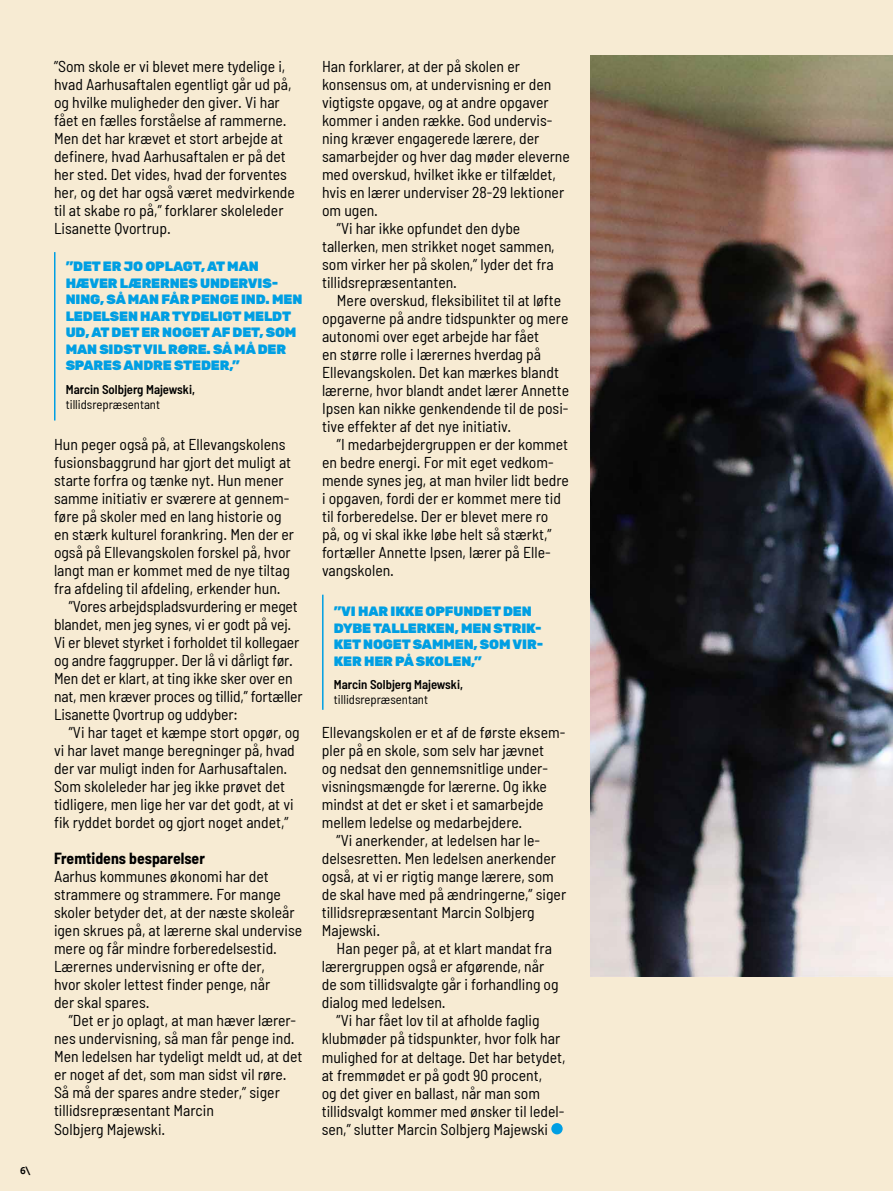
<style>
.page{position:relative;width:893px;height:1191px;background:#f7ebd3}
.page>*{position:absolute;margin:0;border:0;box-sizing:border-box;transform-origin:0 0}
.t1{font:semi-condensed 15.75px/18px "Barlow";color:#000}
.t2{font:700 semi-condensed 15.75px "Barlow";color:#000}
.t3{font:900 13.5px/16.5px "Rubik";letter-spacing:-.01em;color:#009fe3}
.t4{font:600 semi-condensed 12.75px "Barlow";color:#000}
.t5{font:semi-condensed 12.75px "Barlow";color:#000}
.t6{font:600 10.5px "Hind Vadodara";color:#000}
</style>
<div class="page">
<hr style="left:322px;top:594px;width:2px;height:116px;background:#009fe3">
<hr style="left:54px;top:252px;width:2px;height:168px;background:#009fe3">
<div style="left:551px;top:1123px;width:12px;height:11px;background:#009fe3;border-radius:50%"></div>
<img style="left:590px;top:55px;width:303px;height:921px">
<p class="t6" style="left:20px;top:1162px;width:12px">6\</p>
<p class="t1" style="left:54px;top:57px;width:242px">”Som skole er vi blevet mere tydelige i, hvad Aarhusaftalen egentligt går ud på, og hvilke muligheder den giver. Vi har fået en fælles forståelse af rammerne.<br>Men det har krævet et stort arbejde at definere, hvad Aarhusaftalen er på det her sted. Det vides, hvad der forventes her, og det har også været medvirkende til at skabe ro på,” forklarer skoleleder Lisanette Qvortrup.</p>
<p class="t3" style="left:66px;top:258px;width:238px">”DET ER JO OPLAGT, AT MAN<br>HÆVER LÆRERNES UNDERVIS-<br>NING, SÅ MAN FÅR PENGE IND. MEN<br>LEDELSEN HAR TYDELIGT MELDT<br>UD, AT DET ER NOGET AF DET, SOM<br>MAN SIDST VIL RØRE. SÅ MÅ DER<br>SPARES ANDRE STEDER,”</p>
<p class="t4" style="left:66px;top:381px;width:131px">Marcin Solbjerg Majewski,</p>
<p class="t5" style="left:66px;top:396px;width:96px">tillidsrepræsentant</p>
<p class="t1" style="left:54px;top:435px;width:233px">Hun peger også på, at Ellevangskolens</p>
<p class="t1" style="left:54px;top:453px;width:239px">fusionsbaggrund har gjort det muligt at</p>
<p class="t1" style="left:54px;top:471px;width:231px">starte forfra og tænke nyt. Hun mener</p>
<p class="t1" style="left:54px;top:489px;width:237px">samme initiativ er sværere at gennem-</p>
<p class="t1" style="left:54px;top:507px;width:229px">føre på skoler med en lang historie og</p>
<p class="t1" style="left:54px;top:525px;width:242px">en stærk kulturel forankring. Men der er</p>
<p class="t1" style="left:54px;top:543px;width:238px">også på Ellevangskolen forskel på, hvor</p>
<p class="t1" style="left:54px;top:561px;width:237px">langt man er kommet med de nye tiltag</p>
<p class="t1" style="left:54px;top:579px;width:228px">fra afdeling til afdeling, erkender hun.</p>
<p class="t1" style="left:69px;top:597px;width:230px">”Vores arbejdspladsvurdering er meget</p>
<p class="t1" style="left:54px;top:615px;width:239px">blandet, men jeg synes, vi er godt på vej.</p>
<p class="t1" style="left:54px;top:633px;width:247px">Vi er blevet styrket i forholdet til kollegaer</p>
<p class="t1" style="left:54px;top:651px;width:240px">og andre faggrupper. Der lå vi dårligt før.</p>
<p class="t1" style="left:54px;top:669px;width:240px">Men det er klart, at ting ikke sker over en</p>
<p class="t1" style="left:54px;top:687px;width:250px">nat, men kræver proces og tillid,” fortæller</p>
<p class="t1" style="left:54px;top:705px;width:185px">Lisanette Qvortrup og uddyber:</p>
<p class="t1" style="left:69px;top:723px;width:232px">”Vi har taget et kæmpe stort opgør, og</p>
<p class="t1" style="left:54px;top:741px;width:242px">vi har lavet mange beregninger på, hvad</p>
<p class="t1" style="left:54px;top:759px;width:235px">der var muligt inden for Aarhusaftalen.</p>
<p class="t1" style="left:54px;top:777px;width:232px">Som skoleleder har jeg ikke prøvet det</p>
<p class="t1" style="left:54px;top:795px;width:241px">tidligere, men lige her var det godt, at vi</p>
<p class="t1" style="left:54px;top:813px;width:236px">fik ryddet bordet og gjort noget andet,”</p>
<p class="t2" style="left:54px;top:849px;width:152px">Fremtidens besparelser</p>
<p class="t1" style="left:54px;top:867px;width:250px">Aarhus kommunes økonomi har det strammere og strammere. For mange skoler betyder det, at der næste skoleår igen skrues på, at lærerne skal undervise mere og får mindre forberedelsestid.<br>Lærernes undervisning er ofte der,<br>hvor skoler lettest finder penge, når<br>der skal spares.</p>
<p class="t1" style="left:54px;top:1011px;width:250px;text-indent:15px">”Det er jo oplagt, at man hæver lærer&shy;nes undervisning, så man får penge ind.<br>Men ledelsen har tydeligt meldt ud, at det er noget af det, som man sidst vil røre.<br>Så må der spares andre steder,” siger tillidsrepræsentant Marcin<br>Solbjerg Majewski.</p>
<p class="t1" style="left:322px;top:57px;width:199px">Han forklarer, at der på skolen er</p>
<p class="t1" style="left:322px;top:75px;width:231px">konsensus om, at undervisning er den</p>
<p class="t1" style="left:322px;top:93px;width:228px">vigtigste opgave, og at andre opgaver</p>
<p class="t1" style="left:322px;top:111px;width:232px">kommer i anden række. God undervis-</p>
<p class="t1" style="left:322px;top:129px;width:219px">ning kræver engagerede lærere, der</p>
<p class="t1" style="left:322px;top:147px;width:249px">samarbejder og hver dag møder eleverne</p>
<p class="t1" style="left:322px;top:165px;width:235px">med overskud, hvilket ikke er tilfældet,</p>
<p class="t1" style="left:322px;top:183px;width:244px">hvis en lærer underviser 28-29 lektioner</p>
<p class="t1" style="left:322px;top:201px;width:57px">om ugen.</p>
<p class="t1" style="left:337px;top:219px;width:185px">”Vi har ikke opfundet den dybe</p>
<p class="t1" style="left:322px;top:237px;width:234px">tallerken, men strikket noget sammen,</p>
<p class="t1" style="left:322px;top:255px;width:233px">som virker her på skolen,” lyder det fra</p>
<p class="t1" style="left:322px;top:273px;width:136px">tillidsrepræsentanten.</p>
<p class="t1" style="left:337px;top:291px;width:226px">Mere overskud, fleksibilitet til at løfte</p>
<p class="t1" style="left:322px;top:309px;width:248px">opgaverne på andre tidspunkter og mere</p>
<p class="t1" style="left:322px;top:327px;width:219px">autonomi over eget arbejde har fået</p>
<p class="t1" style="left:322px;top:345px;width:221px">en større rolle i lærernes hverdag på</p>
<p class="t1" style="left:322px;top:363px;width:238px">Ellevangskolen. Det kan mærkes blandt</p>
<p class="t1" style="left:322px;top:381px;width:249px">lærerne, hvor blandt andet lærer Annette</p>
<p class="t1" style="left:322px;top:399px;width:248px">Ipsen kan nikke genkendende til de posi-</p>
<p class="t1" style="left:322px;top:417px;width:191px">tive effekter af det nye initiativ.</p>
<p class="t1" style="left:337px;top:435px;width:233px">”I medarbejdergruppen er der kommet</p>
<p class="t1" style="left:322px;top:453px;width:233px">en bedre energi. For mit eget vedkom-</p>
<p class="t1" style="left:322px;top:471px;width:248px">mende synes jeg, at man hviler lidt bedre</p>
<p class="t1" style="left:322px;top:489px;width:240px">i opgaven, fordi der er kommet mere tid</p>
<p class="t1" style="left:322px;top:507px;width:228px">til forberedelse. Der er blevet mere ro</p>
<p class="t1" style="left:322px;top:525px;width:231px">på, og vi skal ikke løbe helt så stærkt,”</p>
<p class="t1" style="left:322px;top:543px;width:230px">fortæller Annette Ipsen, lærer på Elle-</p>
<p class="t1" style="left:322px;top:561px;width:73px">vangskolen.</p>
<p class="t3" style="left:334px;top:604px;width:211px">”VI HAR IKKE OPFUNDET DEN<br>DYBE TALLERKEN, MEN STRIK-<br>KET NOGET SAMMEN, SOM VIR-<br>KER HER PÅ SKOLEN,”</p>
<p class="t4" style="left:334px;top:676px;width:131px">Marcin Solbjerg Majewski,</p>
<p class="t5" style="left:334px;top:691px;width:96px">tillidsrepræsentant</p>
<p class="t1" style="left:322px;top:723px;width:245px">Ellevangskolen er et af de første eksem-</p>
<p class="t1" style="left:322px;top:741px;width:224px">pler på en skole, som selv har jævnet</p>
<p class="t1" style="left:322px;top:759px;width:228px">og nedsat den gennemsnitlige under-</p>
<p class="t1" style="left:322px;top:777px;width:227px">visningsmængde for lærerne. Og ikke</p>
<p class="t1" style="left:322px;top:795px;width:223px">mindst at det er sket i et samarbejde</p>
<p class="t1" style="left:322px;top:813px;width:202px">mellem ledelse og medarbejdere.</p>
<p class="t1" style="left:337px;top:831px;width:205px">”Vi anerkender, at ledelsen har le-</p>
<p class="t1" style="left:322px;top:849px;width:236px">delsesretten. Men ledelsen anerkender</p>
<p class="t1" style="left:322px;top:867px;width:234px">også, at vi er rigtig mange lærere, som</p>
<p class="t1" style="left:322px;top:885px;width:246px">de skal have med på ændringerne,” siger</p>
<p class="t1" style="left:322px;top:903px;width:214px">tillidsrepræsentant Marcin Solbjerg</p>
<p class="t1" style="left:322px;top:921px;width:60px">Majewski.</p>
<p class="t1" style="left:337px;top:939px;width:217px">Han peger på, at et klart mandat fra</p>
<p class="t1" style="left:322px;top:957px;width:224px">lærergruppen også er afgørende, når</p>
<p class="t1" style="left:322px;top:975px;width:238px">de som tillidsvalgte går i forhandling og</p>
<p class="t1" style="left:322px;top:993px;width:125px">dialog med ledelsen.</p>
<p class="t1" style="left:337px;top:1011px;width:204px">”Vi har fået lov til at afholde faglig</p>
<p class="t1" style="left:322px;top:1029px;width:240px">klubmøder på tidspunkter, hvor folk har</p>
<p class="t1" style="left:322px;top:1047px;width:245px">mulighed for at deltage. Det har betydet,</p>
<p class="t1" style="left:322px;top:1065px;width:222px">at fremmødet er på godt 90 procent,</p>
<p class="t1" style="left:322px;top:1083px;width:220px">og det giver en ballast, når man som</p>
<p class="t1" style="left:322px;top:1101px;width:244px">tillidsvalgt kommer med ønsker til ledel-</p>
<p class="t1" style="left:322px;top:1119px;width:228px">sen,” slutter Marcin Solbjerg Majewski</p>
</div>
